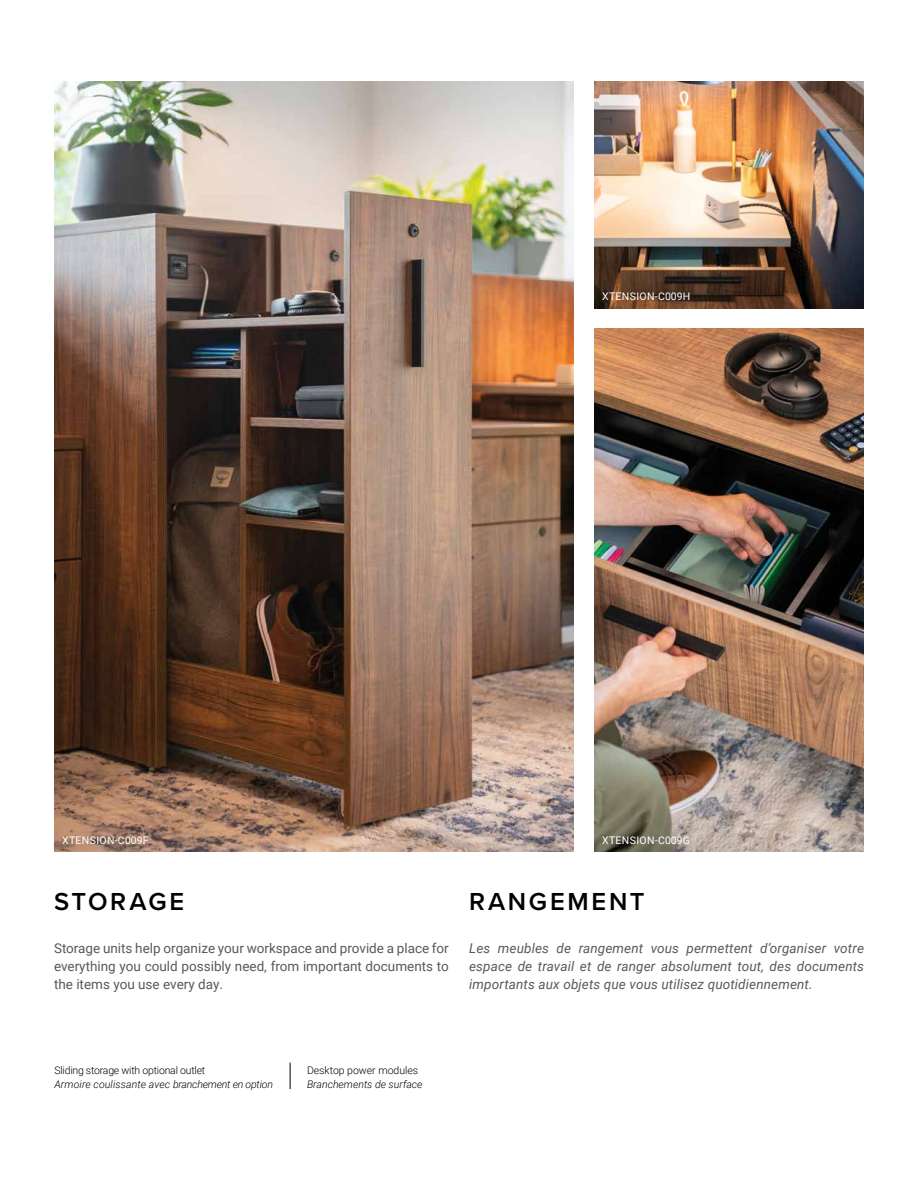
<style>
.page{position:relative;width:918px;height:1188px;background:#fff}
.page>*{position:absolute;margin:0;border:0;box-sizing:border-box;transform-origin:0 0}
.t1{font:600 25.5px "Proxima Nova";letter-spacing:.105em;color:#000}
.t2{font:italic 13.5px/18px "Roboto";letter-spacing:.01em;color:#58595b;text-align:justify}
.t3{font:13.5px/18px "Roboto";color:#58595b;text-align:justify}
.t4{font:italic 300 10.5px "Roboto";color:#000}
.t5{font:10.5px "Roboto";letter-spacing:.035em;color:#fff}
.t6{font:300 10.5px "Roboto";letter-spacing:-.02em;color:#000}
.t7{font:300 10.5px "Roboto";color:#000}
</style>
<div class="page">
<img style="left:54px;top:81px;width:520px;height:770px">
<img style="left:594px;top:81px;width:270px;height:227px">
<img style="left:594px;top:329px;width:270px;height:522px">
<svg style="left:290px;top:1063px;width:1px;height:26px"></svg>
<p class="t5" style="left:62px;top:832px;width:88px">XTENSION-C009F</p>
<p class="t5" style="left:602px;top:289px;width:90px">XTENSION-C009H</p>
<p class="t5" style="left:602px;top:832px;width:89px">XTENSION-C009G</p>
<h1 class="t1" style="left:54px;top:882px;width:132px">STORAGE</h1>
<p class="t3" style="left:54px;top:939px;width:396px">Storage units help organize your workspace and provide a place for everything you could possibly need, from important documents to the items you use every day.</p>
<p class="t2" style="left:469px;top:939px;width:396px">Les meubles de rangement vous permettent d’organiser votre espace de travail et de ranger absolument tout, des documents importants aux objets que vous utilisez quotidiennement.</p>
<h1 class="t1" style="left:469px;top:882px;width:177px">RANGEMENT</h1>
<p class="t6" style="left:54px;top:1063px;width:152px">Sliding storage with optional outlet</p>
<p class="t4" style="left:54px;top:1077px;width:220px">Armoire coulissante avec branchement en option</p>
<p class="t7" style="left:307px;top:1063px;width:113px">Desktop power modules</p>
<p class="t4" style="left:307px;top:1077px;width:117px">Branchements de surface</p>
</div>
